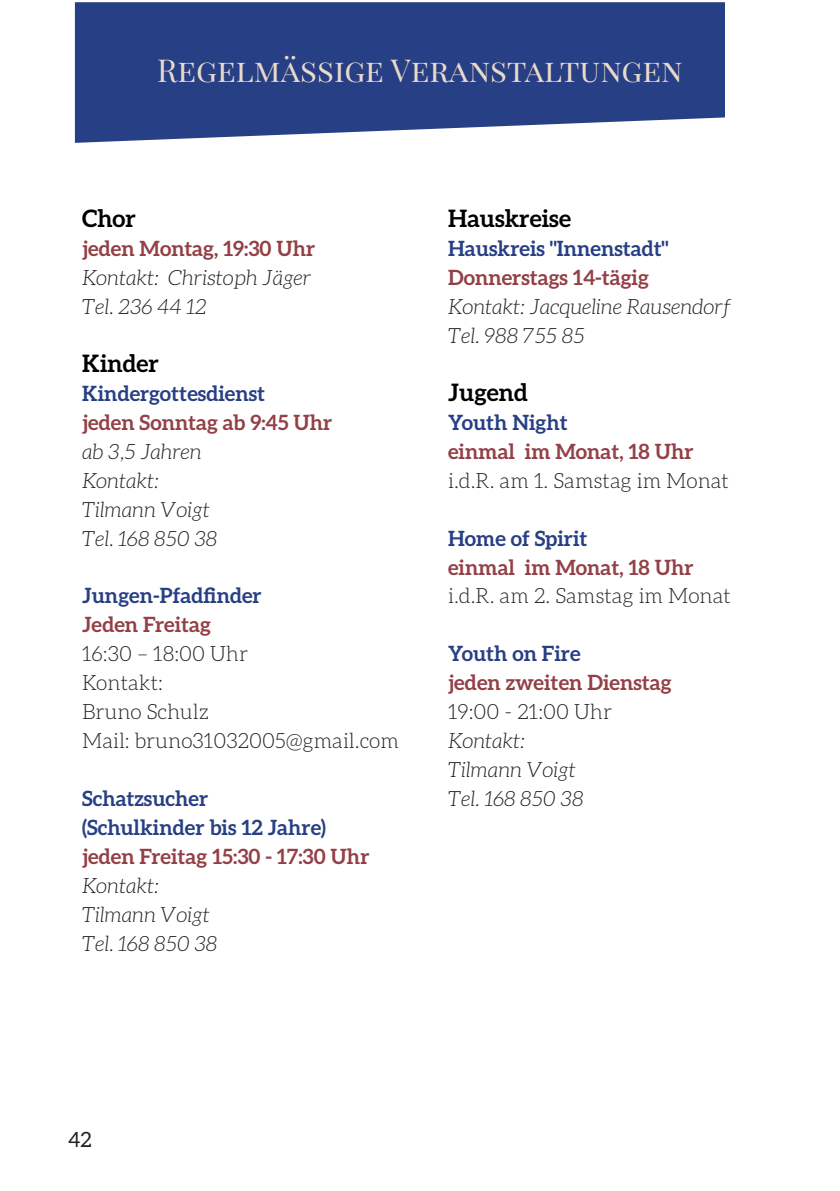
<style>
.page{position:relative;width:840px;height:1191px;background:#fff}
.page>*{position:absolute;margin:0;border:0;box-sizing:border-box;transform-origin:0 0}
.t1{font:31.6px "Playfair Display SC";color:#e9dacb}
.t2{font:700 24px "Aleo";color:#000}
.t3{font:italic 300 21px/29px "Aleo";color:#231f20}
.t4{font:700 21px "Aleo";color:#934046}
.t5{font:700 21px/29px "Aleo";color:#273f84}
.t6{font:300 21px/29px "Aleo";color:#231f20}
.t7{font:21px "Aleo";color:#231f20}
</style>
<div class="page">
<svg style="left:75px;top:2px;width:649px;height:141px;background:#3a508f"></svg>
<h1 class="t1" style="left:157px;top:51px;width:527px">Regelmässige Veranstaltungen</h1>
<p class="t2" style="left:82px;top:205px;width:55px">Chor</p>
<p class="t4" style="left:82px;top:237px;width:235px">jeden Montag, 19:30 Uhr</p>
<p class="t3" style="left:82px;top:263px;width:231px">Kontakt: Christoph Jäger<br>Tel. 236 44 12</p>
<p class="t2" style="left:82px;top:349px;width:78px">Kinder</p>
<p class="t5" style="left:82px;top:378px;width:184px">Kindergottesdienst</p>
<p class="t4" style="left:82px;top:410px;width:252px">jeden Sonntag ab 9:45 Uhr</p>
<p class="t3" style="left:82px;top:437px;width:137px">ab 3,5 Jahren<br>Kontakt:<br>Tilmann Voigt<br>Tel. 168 850 38</p>
<p class="t5" style="left:82px;top:581px;width:181px">Jungen-Pfadfinder</p>
<p class="t4" style="left:82px;top:612px;width:130px">Jeden Freitag</p>
<p class="t6" style="left:82px;top:639px;width:318px">16:30 – 18:00 Uhr<br>Kontakt:<br>Bruno Schulz<br>Mail: bruno31032005@gmail.com</p>
<p class="t5" style="left:82px;top:783px;width:245px">Schatzsucher (Schulkinder bis 12 Jahre)</p>
<p class="t4" style="left:82px;top:844px;width:289px">jeden Freitag 15:30 - 17:30 Uhr</p>
<p class="t3" style="left:82px;top:870px;width:137px">Kontakt:<br>Tilmann Voigt<br>Tel. 168 850 38</p>
<p class="t2" style="left:448px;top:205px;width:124px">Hauskreise</p>
<p class="t5" style="left:448px;top:234px;width:222px">Hauskreis "Innenstadt"</p>
<p class="t4" style="left:448px;top:265px;width:202px">Donnerstags 14-tägig</p>
<p class="t3" style="left:448px;top:292px;width:285px">Kontakt: Jacqueline Rausendorf<br>Tel. 988 755 85</p>
<p class="t2" style="left:448px;top:378px;width:81px">Jugend</p>
<p class="t5" style="left:448px;top:407px;width:121px">Youth Night</p>
<p class="t4" style="left:448px;top:439px;width:247px">einmal im Monat, 18 Uhr</p>
<p class="t6" style="left:448px;top:466px;width:282px">i.d.R. am 1. Samstag im Monat</p>
<p class="t5" style="left:448px;top:523px;width:141px">Home of Spirit</p>
<p class="t4" style="left:448px;top:555px;width:247px">einmal im Monat, 18 Uhr</p>
<p class="t6" style="left:448px;top:581px;width:284px">i.d.R. am 2. Samstag im Monat</p>
<p class="t5" style="left:448px;top:639px;width:134px">Youth on Fire</p>
<p class="t4" style="left:448px;top:670px;width:225px">jeden zweiten Dienstag</p>
<p class="t6" style="left:448px;top:697px;width:165px">19:00 - 21:00 Uhr</p>
<p class="t3" style="left:448px;top:726px;width:137px">Kontakt:<br>Tilmann Voigt<br>Tel. 168 850 38</p>
<p class="t7" style="left:68px;top:1127px;width:25px">42</p>
</div>
